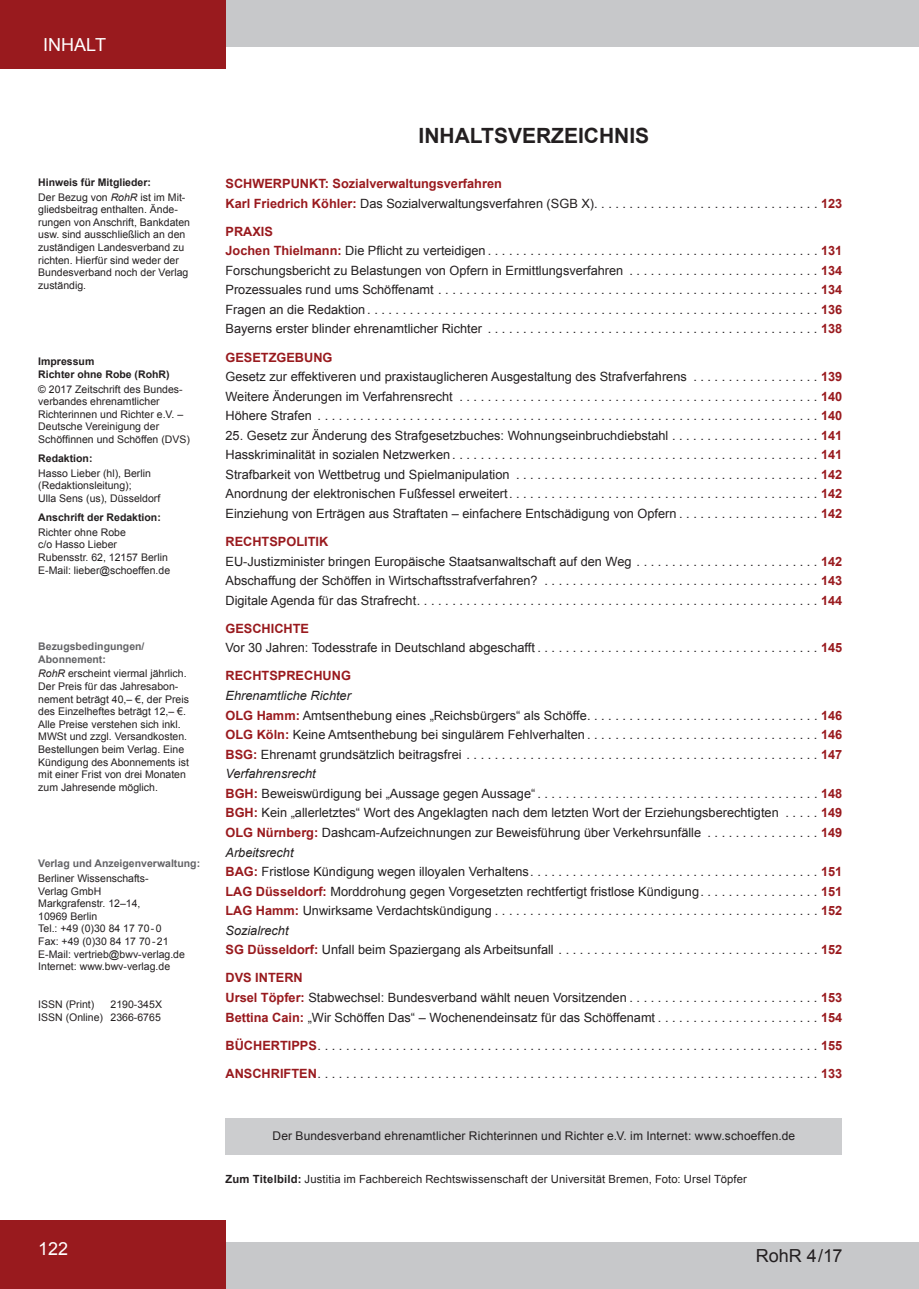
<style>
.page{position:relative;width:919px;height:1289px;background:#fff}
.page>*{position:absolute;margin:0;border:0;box-sizing:border-box;transform-origin:0 0}
.t1{font:700 21px "Arial";color:#231f20}
.t2{font:18px "Arial";color:#fff}
.t3{font:18px "Arial";color:#231f20}
.t4{font:12.75px/19.5px "Arial";color:#231f20}
.t5{font:700 12.75px "Arial";color:#991a1e}
.t6{font:12px "Arial";letter-spacing:.01em;color:#231f20}
.t7{font:11.25px "Arial";letter-spacing:.015em;color:#231f20}
.t8{font:10.5px/12.6px "Arial";color:#231f20}
.t9{font:700 10.5px/14.7px "Arial";color:#231f20}
.t10{font:700 10.5px/12.6px "Arial";color:#636366}
.s1{font-weight:400}
.s2{font-weight:400;font-style:italic}
.s3{font-style:italic}
.s4{font-weight:700;color:#991a1e}
.s5{font-weight:700}
</style>
<div class="page">
<div style="left:9px;top:0;width:909px;height:47px;background:#c7c8ca"></div>
<div style="left:0;top:1242px;width:918px;height:46px;background:#c7c8ca"></div>
<div style="left:0;top:1220px;width:225px;height:68px;background:#991a1e"></div>
<div style="left:0;top:0;width:225px;height:68px;background:#991a1e"></div>
<div style="left:225px;top:1117px;width:617px;height:37px;background:#cccdcf"></div>
<h2 class="t2" style="left:43px;top:35px;width:64px">INHALT</h2>
<p class="t9" style="left:38px;top:175px;width:149px">Hinweis für Mitglieder:<br><span class="s1">Der Bezug von</span> <span class="s2">RohR</span> <span class="s1">ist im Mit-</span></p>
<p class="t8" style="left:38px;top:203px;width:153px">glieds beitrag enthalten. Ände&shy;rungen von Anschrift, Bankdaten usw. sind ausschließlich an den zuständigen Landesverband zu richten. Hierfür sind weder der<br>Bundesverband noch der Verlag zuständig.</p>
<p class="t9" style="left:38px;top:355px;width:133px;line-height:12.6px">Impressum<br>Richter ohne Robe (RohR)</p>
<p class="t8" style="left:38px;top:382px;width:153px">© 2017 Zeitschrift des Bundes&shy;verbandes ehrenamtlicher<br>Richterinnen und Richter e.V. –<br>Deutsche Vereinigung der<br>Schöffinnen und Schöffen (DVS)</p>
<p class="t9" style="left:38px;top:451px;width:56px">Redaktion:</p>
<p class="t8" style="left:38px;top:467px;width:123px">Hasso Lieber (hl), Berlin (Redaktionsleitung);<br>Ulla Sens (us), Düsseldorf</p>
<p class="t9" style="left:38px;top:510px;width:124px">Anschrift der Redaktion:</p>
<p class="t8" style="left:38px;top:525px;width:133px">Richter ohne Robe<br>c/o Hasso Lieber<br>Rubensstr. 62, 12157 Berlin<br>E-Mail: lieber@schoeffen.de</p>
<p class="t10" style="left:38px;top:640px;width:108px">Bezugsbedingungen/<br>Abonnement:</p>
<p class="t8" style="left:38px;top:667px;width:152px"><span class="s3">RohR</span> erscheint viermal jährlich.<br>Der Preis für das Jahresabon&shy;nement beträgt 40,– €, der Preis des Einzelheftes beträgt 12,– €.<br>Alle Preise verstehen sich inkl.<br>MWSt und zzgl. Versandkosten.<br>Bestellungen beim Verlag. Eine<br>Kündigung des Abonnements ist mit einer Frist von drei Monaten zum Jahresende möglich.</p>
<p class="t10" style="left:38px;top:857px;width:163px">Verlag und Anzeigenverwaltung:</p>
<p class="t8" style="left:38px;top:872px;width:148px">Berliner Wissenschafts-<br>Verlag GmbH<br>Markgrafenstr. 12–14,<br>10969 Berlin<br>Tel.: +49 (0)30 84 17 70 - 0<br>Fax: +49 (0)30 84 17 70 - 21<br>E-Mail: vertrieb@bwv-verlag.de<br>Internet: www.bwv-verlag.de</p>
<p class="t8" style="left:38px;top:998px;width:58px">ISSN (Print)</p>
<p class="t8" style="left:38px;top:998px;width:125px;text-align:right">2190-345X<br>ISSN (Online) 2366-6765</p>
<h2 class="t2" style="left:38px;top:1238px;width:32px">122</h2>
<h1 class="t1" style="left:418px;top:124px;width:232px">INHALTSVERZEICHNIS</h1>
<p class="t4" style="left:225px;top:174px;width:618px"><span class="s4">SCHWERPUNKT: Sozialverwaltungsverfahren<br>Karl Friedrich Köhler:</span> Das Sozialverwaltungsverfahren (SGB X). . . . . . . . . . . . . . . . . . . . . . . . . . . . . . . . <span class="s4">123</span></p>
<p class="t4" style="left:225px;top:221px;width:618px"><span class="s4">PRAXIS<br>Jochen Thielmann:</span> Die Pflicht zu verteidigen . . . . . . . . . . . . . . . . . . . . . . . . . . . . . . . . . . . . . . . . . . . . . . . <span class="s4">131<br></span>Forschungsbericht zu Belastungen von Opfern in Ermittlungsverfahren . . . . . . . . . . . . . . . . . . . . . . . . . . . <span class="s4">134<br></span>Prozessuales rund ums Schöffenamt . . . . . . . . . . . . . . . . . . . . . . . . . . . . . . . . . . . . . . . . . . . . . . . . . . . . . . <span class="s4">134<br></span>Fragen an die Redaktion . . . . . . . . . . . . . . . . . . . . . . . . . . . . . . . . . . . . . . . . . . . . . . . . . . . . . . . . . . . . . . . . <span class="s4">136<br></span>Bayerns erster blinder ehrenamtlicher Richter . . . . . . . . . . . . . . . . . . . . . . . . . . . . . . . . . . . . . . . . . . . . . . . <span class="s4">138</span></p>
<p class="t4" style="left:225px;top:347px;width:618px"><span class="s4">GESETZGEBUNG<br></span>Gesetz zur effektiveren und praxistauglicheren Ausgestaltung des Strafverfahrens . . . . . . . . . . . . . . . . . . <span class="s4">139<br></span>Weitere Änderungen im Verfahrensrecht . . . . . . . . . . . . . . . . . . . . . . . . . . . . . . . . . . . . . . . . . . . . . . . . . . . <span class="s4">140<br></span>Höhere Strafen . . . . . . . . . . . . . . . . . . . . . . . . . . . . . . . . . . . . . . . . . . . . . . . . . . . . . . . . . . . . . . . . . . . . . . . <span class="s4">140</span></p>
<p class="t4" style="left:225px;top:425px;width:618px;text-align:justify">25. Gesetz zur Änderung des Strafgesetzbuches: Wohnungseinbruchdiebstahl . . . . . . . . . . . . . . . . . . . . . <span class="s4">141<br></span>Hasskriminalität in sozialen Netzwerken . . . . . . . . . . . . . . . . . . . . . . . . . . . . . . . . . . . . . . . . . . . . . . . . . . . . <span class="s4">141<br></span>Strafbarkeit von Wettbetrug und Spielmanipulation . . . . . . . . . . . . . . . . . . . . . . . . . . . . . . . . . . . . . . . . . . . <span class="s4">142<br></span>Anordnung der elektronischen Fußfessel erweitert . . . . . . . . . . . . . . . . . . . . . . . . . . . . . . . . . . . . . . . . . . . . <span class="s4">142<br></span>Einziehung von Erträgen aus Straftaten – einfachere Entschädigung von Opfern . . . . . . . . . . . . . . . . . . . . <span class="s4">142</span></p>
<p class="t4" style="left:225px;top:532px;width:618px"><span class="s4">RECHTSPOLITIK<br></span>EU-Justizminister bringen Europäische Staatsanwaltschaft auf den Weg . . . . . . . . . . . . . . . . . . . . . . . . . . <span class="s4">142<br></span>Abschaffung der Schöffen in Wirtschaftsstrafverfahren? . . . . . . . . . . . . . . . . . . . . . . . . . . . . . . . . . . . . . . . <span class="s4">143<br></span>Digitale Agenda für das Strafrecht . . . . . . . . . . . . . . . . . . . . . . . . . . . . . . . . . . . . . . . . . . . . . . . . . . . . . . . . . <span class="s4">144</span></p>
<p class="t4" style="left:225px;top:618px;width:618px"><span class="s4">GESCHICHTE<br></span>Vor 30 Jahren: Todesstrafe in Deutschland abgeschafft . . . . . . . . . . . . . . . . . . . . . . . . . . . . . . . . . . . . . . . . <span class="s4">145</span></p>
<p class="t5" style="left:225px;top:669px;width:127px">RECHTSPRECHUNG</p>
<p class="t4" style="left:225px;top:686px;width:618px"><span class="s3">Ehrenamtliche Richter<br></span><span class="s4">OLG Hamm:</span> Amtsenthebung eines „Reichsbürgers“ als Schöffe . . . . . . . . . . . . . . . . . . . . . . . . . . . . . . . . . <span class="s4">146<br>OLG Köln:</span> Keine Amtsenthebung bei singulärem Fehlverhalten . . . . . . . . . . . . . . . . . . . . . . . . . . . . . . . . . <span class="s4">146<br>BSG:</span> Ehrenamt grundsätzlich beitragsfrei . . . . . . . . . . . . . . . . . . . . . . . . . . . . . . . . . . . . . . . . . . . . . . . . . . <span class="s4">147<br></span><span class="s3">Verfahrensrecht<br></span><span class="s4">BGH:</span> Beweiswürdigung bei „Aussage gegen Aussage“ . . . . . . . . . . . . . . . . . . . . . . . . . . . . . . . . . . . . . . . . <span class="s4">148<br>BGH:</span> Kein „allerletztes“ Wort des Angeklagten nach dem letzten Wort der Erziehungsberechtigten . . . . . <span class="s4">149<br>OLG Nürnberg:</span> Dashcam-Aufzeichnungen zur Beweisführung über Verkehrsunfälle . . . . . . . . . . . . . . . . <span class="s4">149<br></span><span class="s3">Arbeitsrecht<br></span><span class="s4">BAG:</span> Fristlose Kündigung wegen illoyalen Verhaltens . . . . . . . . . . . . . . . . . . . . . . . . . . . . . . . . . . . . . . . . . <span class="s4">151<br>LAG Düsseldorf:</span> Morddrohung gegen Vorgesetzten rechtfertigt fristlose Kündigung . . . . . . . . . . . . . . . . . <span class="s4">151<br>LAG Hamm:</span> Unwirksame Verdachtskündigung . . . . . . . . . . . . . . . . . . . . . . . . . . . . . . . . . . . . . . . . . . . . . . <span class="s4">152<br></span><span class="s3">Sozialrecht<br></span><span class="s4">SG Düsseldorf:</span> Unfall beim Spaziergang als Arbeitsunfall . . . . . . . . . . . . . . . . . . . . . . . . . . . . . . . . . . . . . <span class="s4">152</span></p>
<p class="t4" style="left:225px;top:968px;width:618px"><span class="s4">DVS INTERN<br>Ursel Töpfer:</span> Stabwechsel: Bundesverband wählt neuen Vorsitzenden . . . . . . . . . . . . . . . . . . . . . . . . . . . <span class="s4">153<br>Bettina Cain:</span> „Wir Schöffen Das“ – Wochenendeinsatz für das Schöffenamt . . . . . . . . . . . . . . . . . . . . . . . <span class="s4">154</span></p>
<p class="t4" style="left:225px;top:1035px;width:618px"><span class="s4">BÜCHERTIPPS</span> . . . . . . . . . . . . . . . . . . . . . . . . . . . . . . . . . . . . . . . . . . . . . . . . . . . . . . . . . . . . . . . . . . . . . . . <span class="s4">155</span></p>
<p class="t4" style="left:225px;top:1063px;width:618px"><span class="s4">ANSCHRIFTEN</span> . . . . . . . . . . . . . . . . . . . . . . . . . . . . . . . . . . . . . . . . . . . . . . . . . . . . . . . . . . . . . . . . . . . . . . . <span class="s4">133</span></p>
<p class="t6" style="left:272px;top:1129px;width:524px">Der Bundesverband ehrenamtlicher Richterinnen und Richter e.V. im Internet: www.schoeffen.de</p>
<p class="t7" style="left:225px;top:1172px;width:523px"><span class="s5">Zum Titelbild:</span> Justitia im Fachbereich Rechtswissenschaft der Universität Bremen, Foto: Ursel Töpfer</p>
<h2 class="t3" style="left:755px;top:1245px;width:88px">RohR 4/17</h2>
</div>
